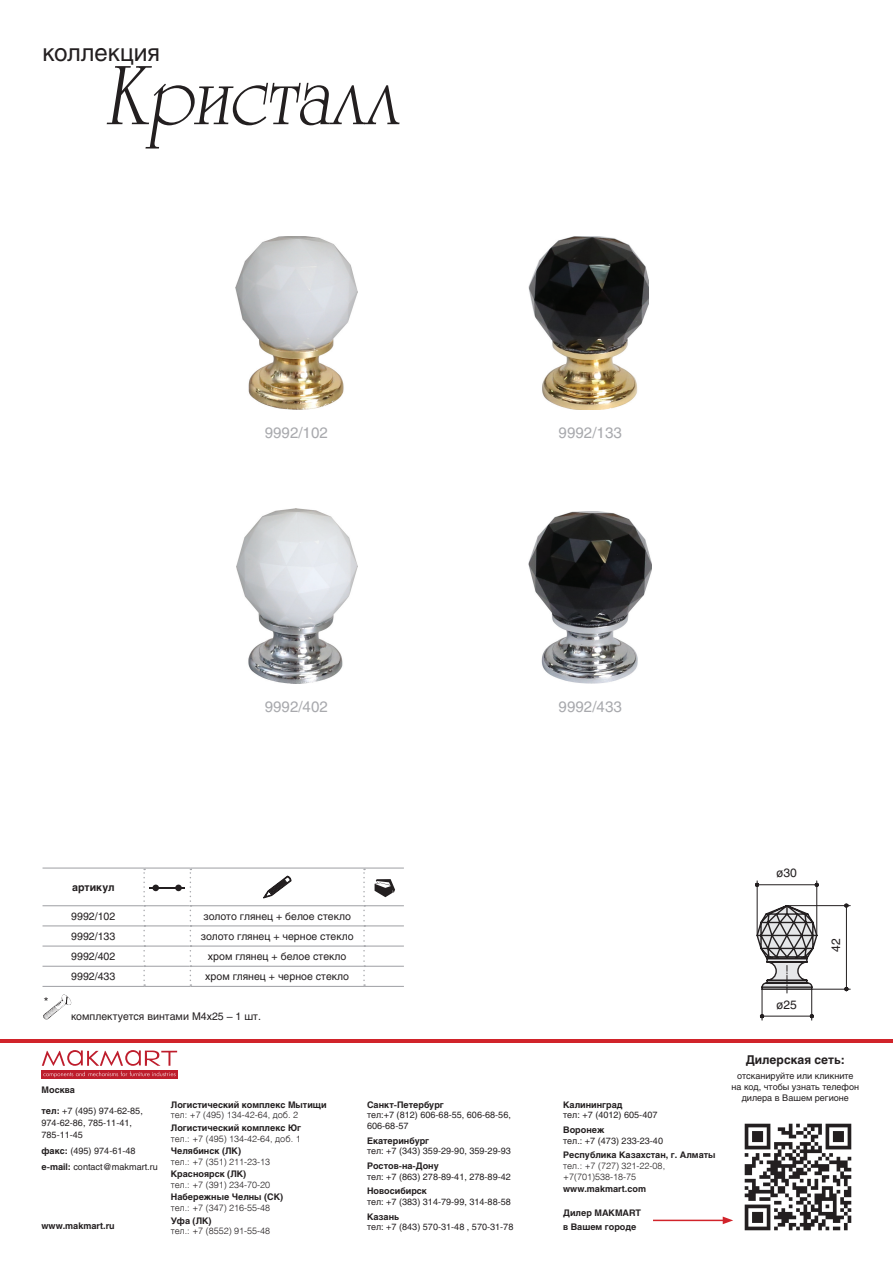
<style>
.page{position:relative;width:893px;height:1263px;background:#fff}
.page>*{position:absolute;margin:0;border:0;box-sizing:border-box;transform-origin:0 0}
.t1{font:24px "Helios";color:#231f20}
.t2{font:15px "Helios";color:#a8a9ad}
.t3{font:700 12px "Helios";color:#231f20}
.t4{font:12px "Helios";color:#231f20}
.t5{font:10.5px "Helios";color:#231f20}
.t6{font:700 10.5px "Helios";color:#231f20}
.t7{font:9px/12px "Helios";color:#231f20}
.t8{font:700 9px/13.5px "Helios";color:#231f20}
.t9{font:300 9px/10.5px "Helios";color:#231f20}
.s1{font-weight:700}
.s2{font-family:"Arial"}
</style>
<div class="page">
<svg style="left:107px;top:66px;width:293px;height:83px"></svg>
<img style="left:744px;top:1123px;width:108px;height:108px">
<div style="left:42px;top:1070px;width:136px;height:9px;background:#be1d2c"></div>
<svg style="left:42px;top:1050px;width:135px;height:27px"></svg>
<hr style="left:0;top:1039px;width:893px;height:4px;background:#d1232a">
<hr style="left:653px;top:1219px;width:72px;height:2px;background:#d1232a">
<svg style="left:723px;top:1216px;width:10px;height:8px"></svg>
<hr style="left:43px;top:867px;width:101px;height:2px;background:#a8a9ad">
<hr style="left:144px;top:867px;width:46px;height:2px;background:#a8a9ad">
<hr style="left:190px;top:867px;width:174px;height:2px;background:#a8a9ad">
<hr style="left:364px;top:867px;width:40px;height:2px;background:#a8a9ad">
<hr style="left:43px;top:905px;width:100px;height:1px;background:#a8a9ad">
<hr style="left:145px;top:905px;width:45px;height:1px;background:#a8a9ad">
<hr style="left:191px;top:905px;width:172px;height:1px;background:#a8a9ad">
<hr style="left:365px;top:905px;width:39px;height:1px;background:#a8a9ad">
<hr style="left:43px;top:925px;width:100px;height:1px;background:#a8a9ad">
<hr style="left:43px;top:945px;width:100px;height:2px;background:#a8a9ad">
<hr style="left:43px;top:966px;width:100px;height:1px;background:#a8a9ad">
<hr style="left:43px;top:986px;width:101px;height:1px;background:#a8a9ad">
<hr style="left:145px;top:925px;width:45px;height:1px;background:#a8a9ad">
<hr style="left:145px;top:945px;width:45px;height:2px;background:#a8a9ad">
<hr style="left:145px;top:966px;width:45px;height:1px;background:#a8a9ad">
<hr style="left:144px;top:986px;width:46px;height:1px;background:#a8a9ad">
<hr style="left:191px;top:925px;width:172px;height:1px;background:#a8a9ad">
<hr style="left:365px;top:925px;width:39px;height:1px;background:#a8a9ad">
<hr style="left:191px;top:945px;width:172px;height:2px;background:#a8a9ad">
<hr style="left:365px;top:945px;width:39px;height:2px;background:#a8a9ad">
<hr style="left:191px;top:966px;width:172px;height:1px;background:#a8a9ad">
<hr style="left:365px;top:966px;width:39px;height:1px;background:#a8a9ad">
<hr style="left:190px;top:986px;width:174px;height:1px;background:#a8a9ad">
<hr style="left:364px;top:986px;width:40px;height:1px;background:#a8a9ad">
<svg style="left:143px;top:869px;width:2px;height:117px"></svg>
<svg style="left:190px;top:869px;width:1px;height:117px"></svg>
<svg style="left:363px;top:869px;width:2px;height:117px"></svg>
<div style="left:175px;top:884px;width:7px;height:7px;background:#231f20;border-radius:50%"></div>
<div style="left:152px;top:884px;width:7px;height:7px;background:#231f20;border-radius:50%"></div>
<hr style="left:150px;top:887px;width:35px;height:1px;background:#231f20">
<svg style="left:263px;top:876px;width:28px;height:22px"></svg>
<svg style="left:375px;top:879px;width:20px;height:18px"></svg>
<svg style="left:43px;top:995px;width:28px;height:24px"></svg>
<hr style="left:762px;top:989px;width:1px;height:31px;background:#231f20">
<hr style="left:811px;top:989px;width:1px;height:31px;background:#231f20">
<hr style="left:762px;top:1016px;width:50px;height:1px;background:#231f20">
<hr style="left:812px;top:989px;width:38px;height:1px;background:#231f20">
<hr style="left:787px;top:905px;width:63px;height:1px;background:#231f20">
<hr style="left:846px;top:906px;width:1px;height:83px;background:#231f20">
<svg style="left:844px;top:987px;width:5px;height:4px"></svg>
<svg style="left:844px;top:903px;width:5px;height:5px"></svg>
<hr style="left:757px;top:881px;width:1px;height:54px;background:#231f20">
<hr style="left:816px;top:881px;width:1px;height:54px;background:#231f20">
<svg style="left:756px;top:883px;width:78px;height:110px"></svg>
<img style="left:235px;top:236px;width:122px;height:173px">
<img style="left:529px;top:236px;width:119px;height:174px">
<img style="left:236px;top:509px;width:121px;height:175px">
<img style="left:529px;top:511px;width:123px;height:173px">
<h1 class="t1" style="left:43px;top:38px;width:119px">коллекция</h1>
<h2 class="t2" style="left:265px;top:423px;width:65px">9992/102</h2>
<h2 class="t2" style="left:559px;top:423px;width:65px">9992/133</h2>
<h2 class="t2" style="left:265px;top:698px;width:65px">9992/402</h2>
<h2 class="t2" style="left:559px;top:698px;width:65px">9992/433</h2>
<h3 class="t4" style="left:44px;top:994px;width:6px">*</h3>
<p class="t6" style="left:72px;top:881px;width:44px">артикул</p>
<p class="t5" style="left:71px;top:910px;width:46px">9992/102</p>
<p class="t5" style="left:203px;top:910px;width:149px">золото глянец + белое стекло</p>
<p class="t5" style="left:71px;top:930px;width:46px">9992/133</p>
<p class="t5" style="left:201px;top:930px;width:154px">золото глянец + черное стекло</p>
<p class="t5" style="left:71px;top:950px;width:46px">9992/402</p>
<p class="t5" style="left:208px;top:950px;width:140px">хром глянец + белое стекло</p>
<p class="t5" style="left:71px;top:970px;width:46px">9992/433</p>
<p class="t5" style="left:205px;top:970px;width:145px">хром глянец + черное стекло</p>
<p class="t5" style="left:71px;top:1010px;width:191px">комплектуется винтами М4х25 – 1 шт.</p>
<p class="t8" style="left:42px;top:1083px;width:35px">Москва</p>
<p class="t7" style="left:42px;top:1105px;width:103px"><span class="s1">тел:</span> +7 (495) 974-62-85,<br>974-62-86, 785-11-41,<br>785-11-45</p>
<p class="t7" style="left:42px;top:1143px;width:118px;line-height:16.2px"><span class="s1">факс:</span> (495) 974-61-48 <span class="s1">e-mail:</span> contact@makmart.ru</p>
<p class="t8" style="left:42px;top:1219px;width:75px">www.makmart.ru</p>
<p class="t8" style="left:171px;top:1098px;width:157px">Логистический комплекс Мытищи</p>
<p class="t9" style="left:171px;top:1110px;width:129px">тел: +7 (495) 134-42-64, доб. 2</p>
<p class="t8" style="left:171px;top:1121px;width:132px">Логистический комплекс Юг</p>
<p class="t9" style="left:171px;top:1133px;width:131px">тел.: +7 (495) 134-42-64, доб. 1</p>
<p class="t8" style="left:171px;top:1144px;width:72px">Челябинск (ЛК)</p>
<p class="t9" style="left:171px;top:1156px;width:101px">тел.: +7 (351) 211-23-13</p>
<p class="t8" style="left:171px;top:1167px;width:77px">Красноярск (ЛК)</p>
<p class="t9" style="left:171px;top:1179px;width:101px">тел.: +7 (391) 234-70-20</p>
<p class="t8" style="left:171px;top:1190px;width:114px">Набережные Челны (CК)</p>
<p class="t9" style="left:171px;top:1202px;width:101px">тел.: +7 (347) 216-55-48</p>
<p class="t8" style="left:171px;top:1214px;width:42px">Уфа (ЛК)</p>
<p class="t9" style="left:171px;top:1225px;width:101px">тел.: +7 (8552) 91-55-48</p>
<p class="t8" style="left:367px;top:1098px;width:78px">Санкт-Петербург</p>
<p class="t7" style="left:367px;top:1110px;width:145px;line-height:10.5px">тел:+7 (812) 606-68-55, 606-68-56,<br>606-68-57</p>
<p class="t8" style="left:367px;top:1134px;width:64px">Екатеринбург</p>
<p class="t7" style="left:367px;top:1145px;width:145px">тел: +7 (343) 359-29-90, 359-29-93</p>
<p class="t8" style="left:367px;top:1159px;width:73px">Ростов-на-Дону</p>
<p class="t7" style="left:367px;top:1170px;width:145px">тел: +7 (863) 278-89-41, 278-89-42</p>
<p class="t8" style="left:367px;top:1184px;width:61px">Новосибирск</p>
<p class="t7" style="left:367px;top:1195px;width:145px">тел: +7 (383) 314-79-99, 314-88-58</p>
<p class="t8" style="left:367px;top:1209px;width:34px">Казань</p>
<p class="t7" style="left:367px;top:1221px;width:148px">тел: +7 (843) 570-31-48 , 570-31-78</p>
<h3 class="t4" style="left:776px;top:866px;width:22px"><span class="s2">ø</span>30</h3>
<h3 class="t4" style="left:829px;top:952px;width:15px;rotate:-90deg">42</h3>
<h3 class="t4" style="left:776px;top:997px;width:22px"><span class="s2">ø</span>25</h3>
<p class="t8" style="left:563px;top:1098px;width:61px">Калининград</p>
<p class="t7" style="left:563px;top:1109px;width:96px">тел: +7 (4012) 605-407</p>
<p class="t8" style="left:563px;top:1123px;width:43px">Воронеж</p>
<p class="t7" style="left:563px;top:1134px;width:101px">тел.: +7 (473) 233-23-40</p>
<p class="t8" style="left:563px;top:1148px;width:154px">Республика Казахстан, г. Алматы</p>
<p class="t9" style="left:563px;top:1160px;width:103px">тел.: +7 (727) 321-22-08, +7(701)538-18-75</p>
<p class="t8" style="left:563px;top:1182px;width:84px">www.makmart.com</p>
<p class="t8" style="left:563px;top:1206px;width:79px">Дилер MAKMART в Вашем городе</p>
<h3 class="t3" style="left:746px;top:1053px;width:101px">Дилерская сеть:</h3>
<p class="t7" style="left:732px;top:1070px;width:129px;line-height:10.8px;text-align:center">отсканируйте или кликните на код, чтобы узнать телефон дилера в Вашем регионе</p>
</div>
